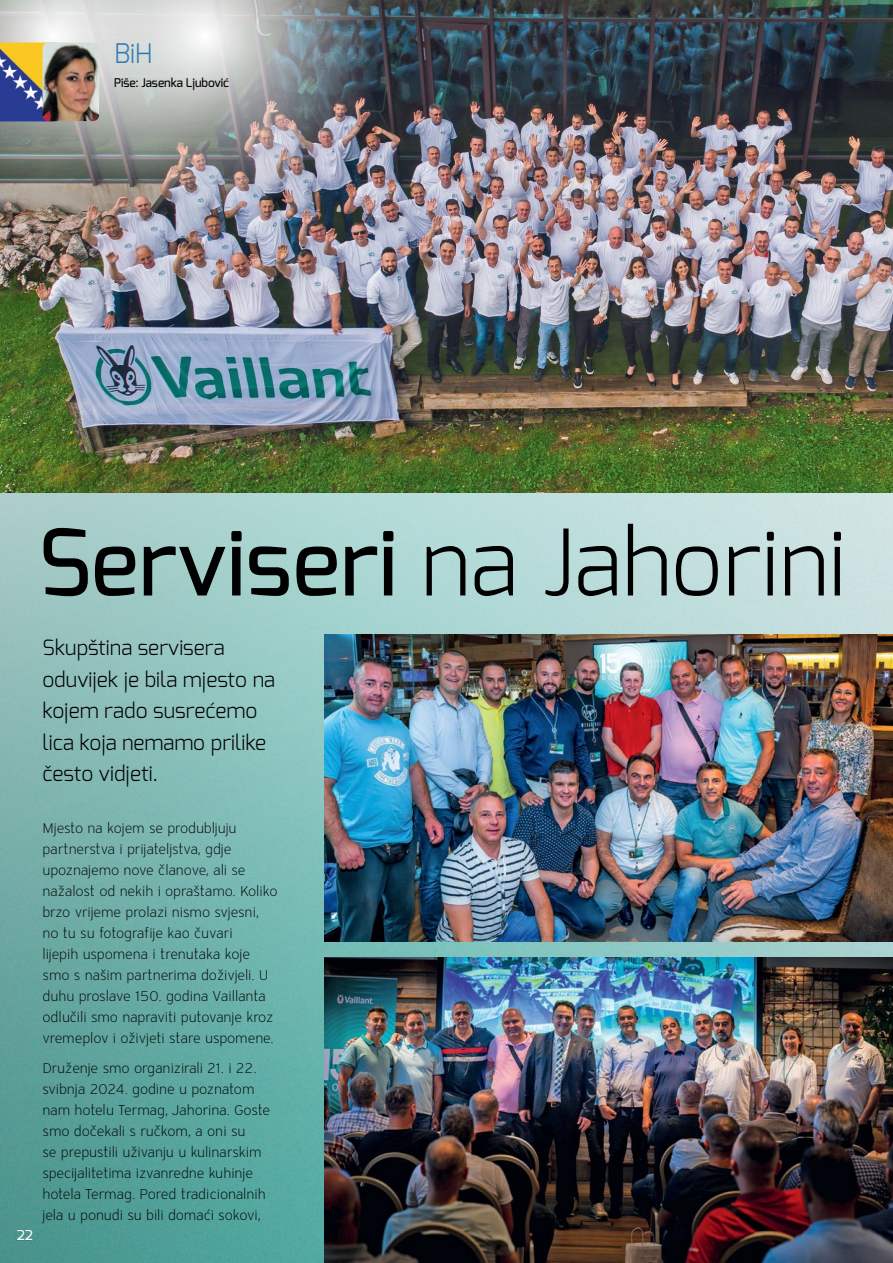
<style>
.page{position:relative;width:893px;height:1263px;background:#fff}
.page>*{position:absolute;margin:0;border:0;box-sizing:border-box;transform-origin:0 0}
.t1{font:300 91.5px "Exo";color:#000}
.t2{font:300 27px "Exo";color:#2f7bb3}
.t3{font:300 21px/31.5px "Exo";color:#000}
.t4{font:14.25px/21px "Vaillant 13 Light TID";letter-spacing:-.01em;color:#000101}
.t5{font:500 13.5px "Exo";color:#fff}
.t6{font:500 12px "Exo";letter-spacing:-.005em;color:#000}
.s1{font-weight:500}
</style>
<div class="page">
<img style="left:0;top:492px;width:893px;height:771px">
<img style="left:0;top:0;width:893px;height:492px">
<svg style="left:0;top:0;width:27px;height:213px;background:#979993"></svg>
<img style="left:27px;top:0;width:355px;height:213px">
<img style="left:0;top:43px;width:43px;height:78px">
<img style="left:43px;top:43px;width:56px;height:78px">
<img style="left:325px;top:634px;width:568px;height:307px">
<img style="left:325px;top:957px;width:568px;height:306px">
<h2 class="t2" style="left:114px;top:36px;width:40px">BiH</h2>
<p class="t6" style="left:114px;top:75px;width:117px">Piše: Jasenka Ljubović</p>
<h1 class="t1" style="left:38px;top:504px;width:809px"><span class="s1">Serviseri</span> na Jahorini</h1>
<h3 class="t3" style="left:43px;top:632px;width:234px">Skupština servisera oduvijek je bila mjesto na kojem rado susrećemo lica koja nemamo prilike često vidjeti.</h3>
<p class="t5" style="left:17px;top:1227px;width:18px">22</p>
<p class="t4" style="left:43px;top:818px;width:237px">Mjesto na kojem se produbljuju partnerstva i prijateljstva, gdje upoznajemo nove članove, ali se nažalost od nekih i opraštamo. Koliko brzo vrijeme prolazi nismo svjesni, no tu su fotografije kao čuvari<br>lijepih uspomena i trenutaka koje smo s našim partnerima doživjeli. U duhu proslave 150. godina Vaillanta odlučili smo napraviti putovanje kroz vremeplov i oživjeti stare uspomene.</p>
<p class="t4" style="left:43px;top:1057px;width:229px">Druženje smo organizirali 21. i 22. svibnja 2024. godine u poznatom nam hotelu Termag, Jahorina. Goste smo dočekali s ručkom, a oni su<br>se prepustili uživanju u kulinarskim specijalitetima izvanredne kuhinje hotela Termag. Pored tradicionalnih jela u ponudi su bili domaći sokovi,</p>
</div>
